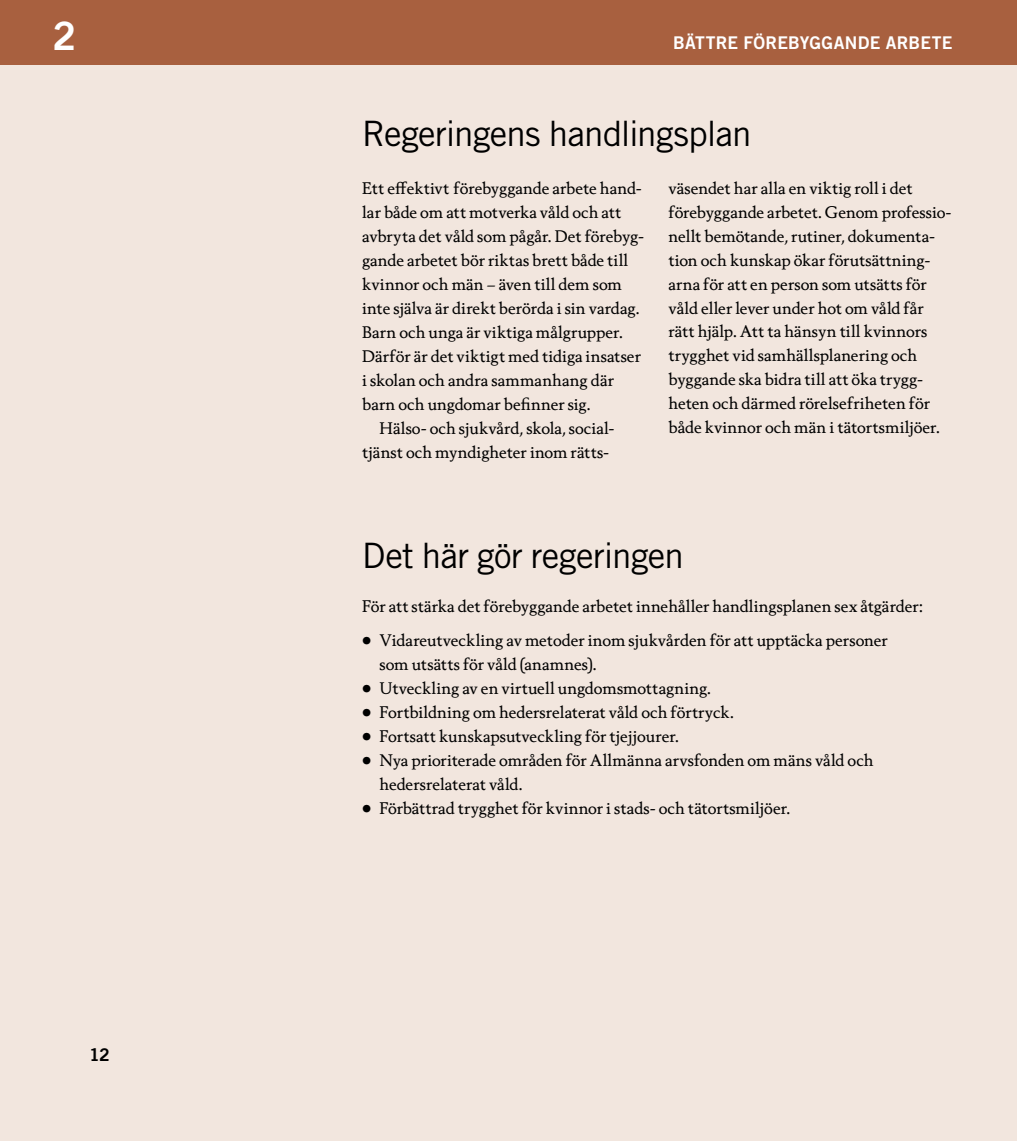
<style>
.page{position:relative;width:1017px;height:1141px;background:#f2e6de}
.page>*{position:absolute;margin:0;border:0;box-sizing:border-box;transform-origin:0 0}
.t1{font:39.2px "Trade Gothic Bold Two";color:#fff}
.t2{font:38.5px "Trade Gothic Bold Two";color:#fff}
.t3{font:35px "Trade Gothic";letter-spacing:-.02em;color:#000}
.t4{font:17.5px "Trade Gothic Bold Two";letter-spacing:.015em;color:#fff}
.t5{font:17.5px "Trade Gothic Bold Two";color:#000}
.t6{font:16.1px/24px "Berling Nova Text Pro";color:#000}
</style>
<div class="page">
<div style="left:0;top:0;width:1017px;height:64px;background:#a8603f"></div>
<h2 class="t2" style="left:53px;top:12px;width:25px">1</h2>
<h1 class="t1" style="left:53px;top:12px;width:25px">2</h1>
<p class="t5" style="left:89px;top:1044px;width:22px">12</p>
<p class="t4" style="left:673px;top:32px;width:281px">BÄTTRE FÖREBYGGANDE ARBETE</p>
<h3 class="t3" style="left:362px;top:113px;width:391px">Regeringens handlingsplan</h3>
<p class="t6" style="left:362px;top:176px;width:281px">Ett effektivt förebyggande arbete hand-</p>
<p class="t6" style="left:362px;top:200px;width:261px">lar både om att motverka våld och att</p>
<p class="t6" style="left:362px;top:224px;width:283px">avbryta det våld som pågår. Det förebyg-</p>
<p class="t6" style="left:362px;top:248px;width:268px">gande arbetet bör riktas brett både till</p>
<p class="t6" style="left:362px;top:272px;width:261px">kvinnor och män – även till dem som</p>
<p class="t6" style="left:362px;top:296px;width:279px">inte själva är direkt berörda i sin vardag.</p>
<p class="t6" style="left:362px;top:320px;width:262px">Barn och unga är viktiga målgrupper.</p>
<p class="t6" style="left:362px;top:344px;width:280px">Därför är det viktigt med tidiga insatser</p>
<p class="t6" style="left:362px;top:368px;width:253px">i skolan och andra sammanhang där</p>
<p class="t6" style="left:362px;top:392px;width:230px">barn och ungdomar befinner sig.</p>
<p class="t6" style="left:379px;top:416px;width:236px">Hälso- och sjukvård, skola, social-</p>
<p class="t6" style="left:362px;top:440px;width:249px">tjänst och myndigheter inom rätts-</p>
<p class="t6" style="left:668px;top:175px;width:285px">väsendet har alla en viktig roll i det förebyggande arbetet. Genom professio&shy;nellt bemötande, rutiner, dokumenta&shy;tion och kunskap ökar förutsättning&shy;arna för att en person som utsätts för våld eller lever under hot om våld får rätt hjälp. Att ta hänsyn till kvinnors trygghet vid samhällsplanering och byggande ska bidra till att öka trygg&shy;heten och därmed rörelsefriheten för både kvinnor och män i tätortsmiljöer.</p>
<h3 class="t3" style="left:362px;top:534px;width:323px">Det här gör regeringen</h3>
<p class="t6" style="left:362px;top:594px;width:562px">För att stärka det förebyggande arbetet innehåller handlingsplanen sex åtgärder:</p>
<p class="t6" style="left:379px;top:628px;width:510px;text-indent:-17px">• Vidareutveckling av metoder inom sjukvården för att upptäcka personer som utsätts för våld (anamnes).</p>
<p class="t6" style="left:362px;top:676px;width:350px">• Utveckling av en virtuell ungdomsmottagning.</p>
<p class="t6" style="left:362px;top:700px;width:373px">• Fortbildning om hedersrelaterat våld och förtryck.</p>
<p class="t6" style="left:362px;top:724px;width:318px">• Fortsatt kunskapsutveckling för tjejjourer.</p>
<p class="t6" style="left:379px;top:748px;width:496px;text-indent:-17px">• Nya prioriterade områden för Allmänna arvsfonden om mäns våld och hedersrelaterat våld.</p>
<p class="t6" style="left:362px;top:796px;width:430px">• Förbättrad trygghet för kvinnor i stads- och tätortsmiljöer.</p>
</div>
